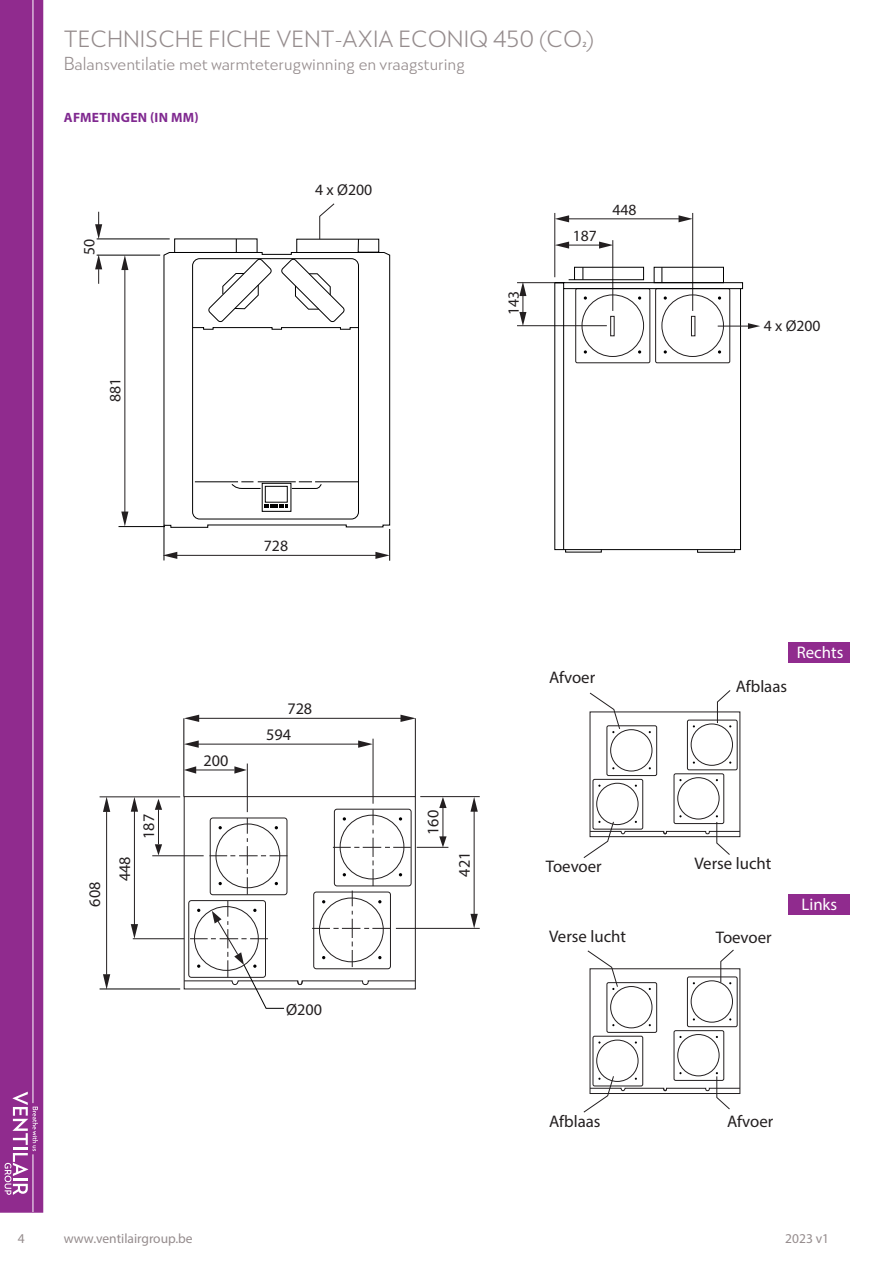
<style>
.page{position:relative;width:893px;height:1263px;background:#fff}
.page>*{position:absolute;margin:0;border:0;box-sizing:border-box;transform-origin:0 0}
.t1{font:22.5px "RNS Miles";color:#958c8d}
.t2{font:18px "RNS Miles";color:#958c8d}
.t3{font:16.8px "Myriad Pro";color:#231f20}
.t4{font:16.8px "Myriad Pro";color:#fff}
.t5{font:16.2px/26px "Myriad Pro";color:#231f20}
.t6{font:15.75px "Myriad Pro";color:#231f20}
.t7{font:15.6px "Myriad Pro";color:#231f20}
.t8{font:13.5px "Myriad Pro";color:#958c8d}
.artgr_omschrijving_h{font:700 13.5px "Myriad Pro";letter-spacing:.02em;color:#802990}
</style>
<div class="page">
<div style="left:0;top:0;width:44px;height:1213px;background:#902b8e"></div>
<svg style="left:5px;top:1091px;width:33px;height:104px;background:#a85aa7"></svg>
<hr style="left:33px;top:0;width:1px;height:1103px;background:#fff">
<hr style="left:33px;top:1154px;width:1px;height:58px;background:#fff">
<hr style="left:247px;top:763px;width:1px;height:49px;background:#231f20">
<hr style="left:152px;top:855px;width:52px;height:1px;background:#231f20">
<hr style="left:396px;top:928px;width:84px;height:1px;background:#231f20">
<hr style="left:133px;top:938px;width:51px;height:1px;background:#231f20">
<hr style="left:373px;top:739px;width:1px;height:65px;background:#231f20">
<hr style="left:417px;top:847px;width:31px;height:1px;background:#231f20">
<hr style="left:199px;top:718px;width:205px;height:1px;background:#231f20">
<svg style="left:184px;top:715px;width:15px;height:7px"></svg>
<svg style="left:400px;top:715px;width:15px;height:7px"></svg>
<hr style="left:106px;top:812px;width:1px;height:163px;background:#231f20">
<svg style="left:103px;top:974px;width:7px;height:14px"></svg>
<svg style="left:103px;top:797px;width:7px;height:15px"></svg>
<hr style="left:196px;top:744px;width:165px;height:1px;background:#231f20">
<svg style="left:184px;top:740px;width:15px;height:8px"></svg>
<svg style="left:358px;top:740px;width:15px;height:8px"></svg>
<hr style="left:134px;top:809px;width:1px;height:118px;background:#231f20">
<svg style="left:131px;top:797px;width:7px;height:15px"></svg>
<svg style="left:131px;top:924px;width:7px;height:15px"></svg>
<hr style="left:474px;top:809px;width:1px;height:110px;background:#231f20">
<svg style="left:470px;top:797px;width:8px;height:15px"></svg>
<svg style="left:470px;top:914px;width:8px;height:14px"></svg>
<hr style="left:196px;top:769px;width:38px;height:1px;background:#231f20">
<svg style="left:184px;top:766px;width:12px;height:8px"></svg>
<svg style="left:234px;top:766px;width:13px;height:8px"></svg>
<hr style="left:158px;top:809px;width:1px;height:35px;background:#231f20">
<svg style="left:155px;top:799px;width:7px;height:11px"></svg>
<svg style="left:155px;top:844px;width:7px;height:11px"></svg>
<hr style="left:442px;top:808px;width:1px;height:30px;background:#231f20">
<svg style="left:439px;top:797px;width:8px;height:11px"></svg>
<svg style="left:439px;top:836px;width:8px;height:11px"></svg>
<hr style="left:100px;top:796px;width:80px;height:1px;background:#231f20">
<hr style="left:420px;top:796px;width:60px;height:1px;background:#231f20">
<svg style="left:183px;top:809px;width:233px;height:200px"></svg>
<hr style="left:100px;top:988px;width:80px;height:1px;background:#000001">
<hr style="left:183px;top:718px;width:1px;height:79px;background:#231f20">
<hr style="left:415px;top:718px;width:1px;height:79px;background:#231f20">
<hr style="left:612px;top:240px;width:1px;height:71px;background:#231f20">
<hr style="left:692px;top:213px;width:1px;height:98px;background:#231f20">
<hr style="left:554px;top:213px;width:1px;height:64px;background:#231f20">
<hr style="left:517px;top:325px;width:90px;height:1px;background:#231f20">
<hr style="left:517px;top:282px;width:47px;height:1px;background:#231f20">
<svg style="left:554px;top:289px;width:187px;height:261px"></svg>
<svg style="left:554px;top:267px;width:189px;height:22px"></svg>
<hr style="left:563px;top:289px;width:1px;height:261px;background:#000001">
<div style="left:565px;top:549px;width:37px;height:3px;border:1px solid #000001"></div>
<div style="left:697px;top:549px;width:38px;height:3px;border:1px solid #000001"></div>
<hr style="left:566px;top:219px;width:117px;height:1px;background:#231f20">
<svg style="left:555px;top:215px;width:14px;height:7px"></svg>
<svg style="left:679px;top:215px;width:14px;height:7px"></svg>
<hr style="left:566px;top:245px;width:35px;height:1px;background:#231f20">
<svg style="left:555px;top:242px;width:14px;height:7px"></svg>
<svg style="left:599px;top:242px;width:14px;height:7px"></svg>
<svg style="left:519px;top:282px;width:7px;height:44px"></svg>
<hr style="left:718px;top:326px;width:30px;height:1px;background:#231f20">
<svg style="left:748px;top:323px;width:12px;height:6px"></svg>
<hr style="left:125px;top:270px;width:1px;height:246px;background:#231f20">
<svg style="left:121px;top:511px;width:7px;height:15px"></svg>
<svg style="left:121px;top:256px;width:7px;height:14px"></svg>
<hr style="left:174px;top:555px;width:206px;height:1px;background:#231f20">
<svg style="left:163px;top:552px;width:14px;height:7px"></svg>
<svg style="left:375px;top:552px;width:14px;height:7px"></svg>
<svg style="left:163px;top:252px;width:227px;height:276px"></svg>
<hr style="left:195px;top:481px;width:43px;height:1px;background:#000001">
<hr style="left:315px;top:481px;width:43px;height:1px;background:#000001">
<svg style="left:231px;top:481px;width:91px;height:31px"></svg>
<hr style="left:97px;top:239px;width:73px;height:1px;background:#000001">
<hr style="left:97px;top:255px;width:63px;height:1px;background:#000001">
<hr style="left:119px;top:526px;width:46px;height:1px;background:#000001">
<hr style="left:164px;top:525px;width:1px;height:35px;background:#000001">
<hr style="left:389px;top:529px;width:1px;height:32px;background:#000001">
<svg style="left:95px;top:254px;width:7px;height:30px"></svg>
<svg style="left:95px;top:212px;width:7px;height:27px"></svg>
<svg style="left:174px;top:203px;width:205px;height:127px"></svg>
<div style="left:789px;top:642px;width:61px;height:20px;background:#902b8e"></div>
<div style="left:610px;top:729px;width:42px;height:42px;border:1px solid #231f20;border-radius:50%"></div>
<div style="left:607px;top:725px;width:50px;height:51px;border:1px solid #231f20;border-radius:2px"></div>
<div style="left:691px;top:724px;width:42px;height:41px;border:1px solid #231f20;border-radius:50%"></div>
<div style="left:687px;top:720px;width:50px;height:50px;border:1px solid #231f20;border-radius:2px"></div>
<div style="left:677px;top:777px;width:42px;height:42px;border:1px solid #231f20;border-radius:50%"></div>
<div style="left:674px;top:773px;width:50px;height:51px;border:1px solid #231f20;border-radius:2px"></div>
<div style="left:596px;top:783px;width:42px;height:42px;border:1px solid #231f20;border-radius:50%"></div>
<div style="left:593px;top:779px;width:50px;height:50px;border:1px solid #231f20;border-radius:2px"></div>
<div style="left:789px;top:895px;width:61px;height:20px;background:#902b8e"></div>
<div style="left:610px;top:986px;width:42px;height:42px;border:1px solid #231f20;border-radius:50%"></div>
<div style="left:607px;top:982px;width:50px;height:51px;border:1px solid #231f20;border-radius:2px"></div>
<div style="left:691px;top:980px;width:42px;height:42px;border:1px solid #231f20;border-radius:50%"></div>
<div style="left:687px;top:977px;width:50px;height:50px;border:1px solid #231f20;border-radius:2px"></div>
<div style="left:677px;top:1034px;width:42px;height:42px;border:1px solid #231f20;border-radius:50%"></div>
<div style="left:674px;top:1030px;width:50px;height:51px;border:1px solid #231f20;border-radius:2px"></div>
<div style="left:596px;top:1040px;width:42px;height:42px;border:1px solid #231f20;border-radius:50%"></div>
<div style="left:593px;top:1036px;width:50px;height:50px;border:1px solid #231f20;border-radius:2px"></div>
<svg style="left:717px;top:690px;width:14px;height:37px"></svg>
<svg style="left:589px;top:692px;width:31px;height:41px"></svg>
<svg style="left:583px;top:815px;width:157px;height:43px"></svg>
<svg style="left:720px;top:949px;width:14px;height:35px"></svg>
<svg style="left:587px;top:950px;width:31px;height:40px"></svg>
<svg style="left:583px;top:1072px;width:157px;height:41px"></svg>
<h1 class="t1" style="left:64px;top:25px;width:532px">TECHNISCHE FICHE VENT-AXIA ECONIQ 450 (CO2)</h1>
<p class="t2" style="left:64px;top:52px;width:402px">Balansventilatie met warmteterugwinning en vraagsturing</p>
<p class="artgr_omschrijving_h" style="left:64px;top:109px;width:136px">AFMETINGEN (IN MM)</p>
<p class="t6" style="left:79px;top:255px;width:18px;rotate:-90deg">50</p>
<p class="t6" style="left:106px;top:402px;width:26px;rotate:-90deg">881</p>
<p class="t6" style="left:315px;top:180px;width:59px">4 x Ø200</p>
<p class="t6" style="left:264px;top:536px;width:26px">728</p>
<p class="t5" style="left:82px;top:907px;width:26px;rotate:-90deg">608</p>
<p class="t5" style="left:111px;top:881px;width:26px;rotate:-90deg">448</p>
<p class="t5" style="left:135px;top:839px;width:26px;rotate:-90deg">187</p>
<p class="t5" style="left:204px;top:747px;width:26px">200</p>
<p class="t5" style="left:266px;top:695px;width:48px;text-indent:21px">728<br>594</p>
<p class="t5" style="left:286px;top:996px;width:38px">Ø200</p>
<p class="t7" style="left:504px;top:315px;width:26px;rotate:-90deg">143</p>
<p class="t7" style="left:573px;top:226px;width:26px">187</p>
<p class="t7" style="left:612px;top:200px;width:26px">448</p>
<p class="t7" style="left:764px;top:316px;width:58px">4 x Ø200</p>
<p class="t5" style="left:420px;top:835px;width:26px;rotate:-90deg">160</p>
<p class="t5" style="left:451px;top:876px;width:26px;rotate:-90deg">421</p>
<p class="t3" style="left:549px;top:666px;width:48px">Afvoer</p>
<p class="t3" style="left:736px;top:676px;width:53px">Afblaas</p>
<p class="t4" style="left:797px;top:642px;width:48px">Rechts</p>
<p class="t3" style="left:546px;top:856px;width:57px">Toevoer</p>
<p class="t3" style="left:694px;top:853px;width:78px">Verse lucht</p>
<p class="t3" style="left:549px;top:926px;width:78px">Verse lucht</p>
<p class="t3" style="left:716px;top:927px;width:57px">Toevoer</p>
<p class="t4" style="left:801px;top:894px;width:37px">Links</p>
<p class="t3" style="left:549px;top:1111px;width:53px">Afblaas</p>
<p class="t3" style="left:727px;top:1111px;width:48px">Afvoer</p>
<p class="t8" style="left:18px;top:1230px;width:8px">4</p>
<p class="t8" style="left:64px;top:1230px;width:130px">www.ventilairgroup.be</p>
<p class="t8" style="left:785px;top:1230px;width:45px">2023 v1</p>
</div>
